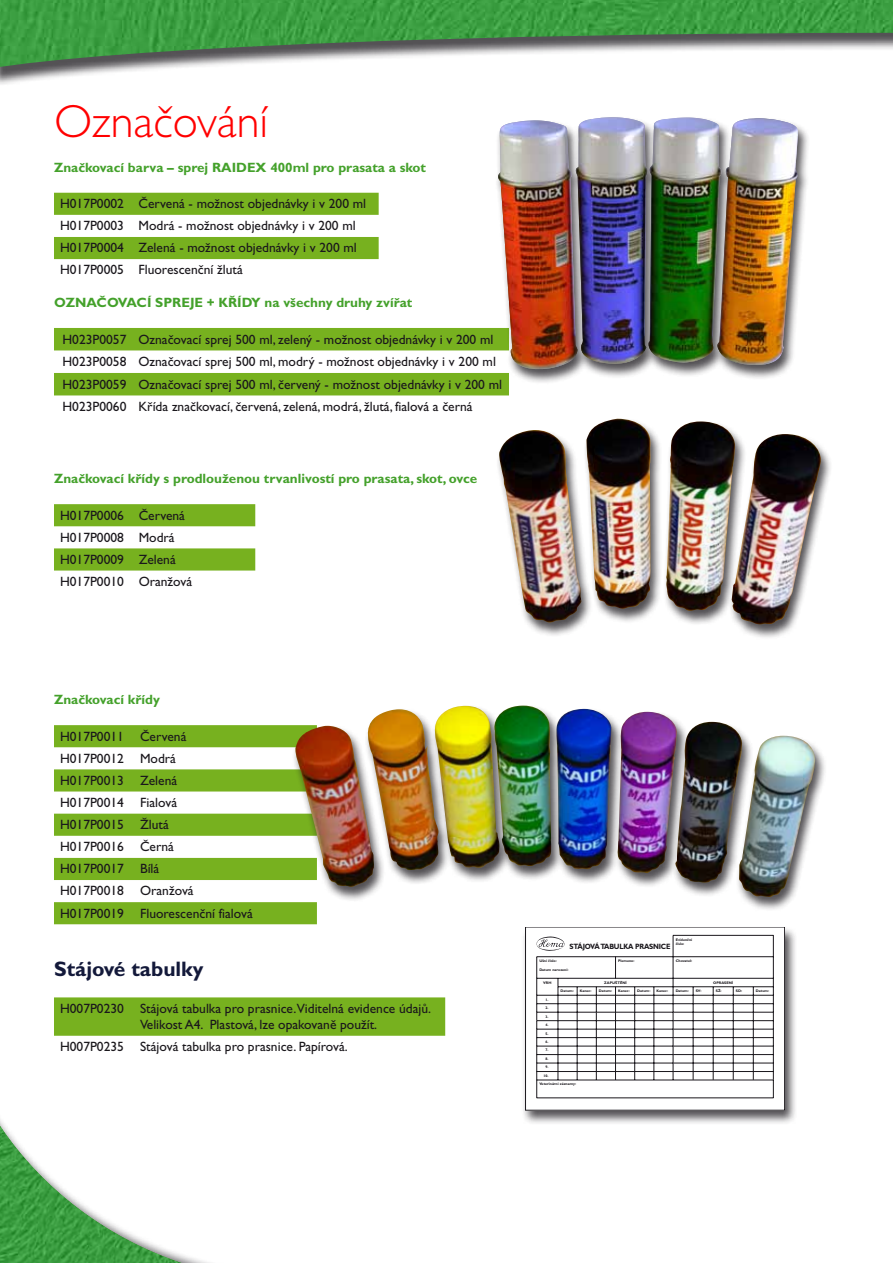
<style>
.page{position:relative;width:893px;height:1263px;background:#fff}
.page>*{position:absolute;margin:0;border:0;box-sizing:border-box;transform-origin:0 0}
.t1{font:300 46.5px "Gill Sans CE";color:#f00}
.t2{font:700 21px "Gill Sans CE";color:#13193a}
.t3{font:13.5px/22.2px "Gill Sans CE";color:#1a171c}
.t4{font:700 13.5px "Gill Sans CE";color:#44a12b}
.t5{font:700 7.65px "Gill Sans CE";letter-spacing:-.03em;color:#1a171c;scale:.9 1}
.t6{font:700 3.75px/4.5px "Gill Sans CE";color:#1a171c}
</style>
<div class="page">
<div style="left:0;top:0;width:893px;height:87px;background:#1a171c;opacity:.75"></div>
<img style="left:0;top:0;width:893px;height:69px">
<img style="left:0;top:1126px;width:181px;height:137px">
<svg style="left:54px;top:193px;width:325px;height:66px"></svg>
<svg style="left:54px;top:328px;width:455px;height:67px"></svg>
<svg style="left:54px;top:504px;width:201px;height:66px"></svg>
<svg style="left:54px;top:725px;width:263px;height:199px;fill:#77b11f"></svg>
<div style="left:54px;top:997px;width:391px;height:39px;background:#77b11f"></div>
<div style="left:495px;top:418px;width:338px;height:222px;background:#1a171c;opacity:.75"></div>
<img style="left:498px;top:430px;width:83px;height:192px">
<img style="left:586px;top:419px;width:67px;height:190px">
<img style="left:666px;top:421px;width:69px;height:190px">
<img style="left:732px;top:434px;width:91px;height:190px">
<div style="left:292px;top:705px;width:397px;height:197px;background:#1a171c;opacity:.75"></div>
<img style="left:364px;top:706px;width:248px;height:164px">
<div style="left:672px;top:721px;width:155px;height:191px;background:#1a171c;opacity:.75"></div>
<img style="left:675px;top:722px;width:140px;height:175px">
<div style="left:495px;top:116px;width:315px;height:269px;background:#1a171c;opacity:.75"></div>
<img style="left:498px;top:117px;width:301px;height:256px">
<img style="left:498px;top:120px;width:80px;height:249px">
<img style="left:576px;top:117px;width:72px;height:247px">
<img style="left:648px;top:118px;width:69px;height:244px">
<img style="left:717px;top:118px;width:81px;height:248px">
<div style="left:521px;top:926px;width:276px;height:200px;background:#1a171c;opacity:.75"></div>
<div style="left:525px;top:927px;width:260px;height:183px;background:#fff"></div>
<div style="left:525px;top:927px;width:260px;height:183px;border:1px solid #1a171c"></div>
<svg style="left:536px;top:935px;width:238px;height:163px"></svg>
<h1 class="t1" style="left:54px;top:94px;width:216px">Označování</h1>
<p class="t4" style="left:54px;top:159px;width:374px">Značkovací barva – sprej RAIDEX 400ml pro prasata a skot</p>
<p class="t3" style="left:60px;top:192px;width:308px">H017P0002 Červená - možnost objednávky i v 200 ml H017P0003 Modrá - možnost objednávky i v 200 ml H017P0004 Zelená - možnost objednávky i v 200 ml H017P0005 Fluorescenční žlutá</p>
<p class="t4" style="left:54px;top:295px;width:360px">OZNAČOVACÍ SPREJE + KŘÍDY na všechny druhy zvířat</p>
<p class="t3" style="left:62px;top:328px;width:441px">H023P0057 Označovací sprej 500 ml, zelený - možnost objednávky i v 200 ml H023P0058 Označovací sprej 500 ml, modrý - možnost objednávky i v 200 ml H023P0059 Označovací sprej 500 ml, červený - možnost objednávky i v 200 ml H023P0060 Křída značkovací, červená, zelená, modrá, žlutá, fialová a černá</p>
<p class="t4" style="left:54px;top:471px;width:425px">Značkovací křídy s prodlouženou trvanlivostí pro prasata, skot, ovce</p>
<p class="t3" style="left:60px;top:504px;width:134px">H017P0006 Červená<br>H017P0008 Modrá<br>H017P0009 Zelená<br>H017P0010 Oranžová</p>
<p class="t4" style="left:54px;top:692px;width:107px">Značkovací křídy</p>
<p class="t3" style="left:60px;top:725px;width:194px">H017P0011 Červená<br>H017P0012 Modrá<br>H017P0013 Zelená<br>H017P0014 Fialová<br>H017P0015 Žlutá<br>H017P0016 Černá<br>H017P0017 Bílá<br>H017P0018 Oranžová<br>H017P0019 Fluorescenční fialová</p>
<h2 class="t2" style="left:54px;top:957px;width:151px">Stájové tabulky</h2>
<p class="t3" style="left:140px;top:1000px;width:293px;line-height:16.2px;text-indent:-80px">H007P0230 Stájová tabulka pro prasnice.Viditelná evidence údajů.<br>Velikost A4. Plastová, lze opakovaně použít.</p>
<p class="t3" style="left:60px;top:1035px;width:289px">H007P0235 Stájová tabulka pro prasnice. Papírová.</p>
<p class="t6" style="left:676px;top:937px;width:18px">Evidenční číslo:</p>
<p class="t5" style="left:570px;top:942px;width:114px">STÁJOVÁTABULKA PRASNICE</p>
<p class="t6" style="left:539px;top:958px;width:19px">Ušní číslo:</p>
<p class="t6" style="left:539px;top:967px;width:31px">Datum narození:</p>
<p class="t6" style="left:618px;top:958px;width:18px">Plemeno:</p>
<p class="t6" style="left:676px;top:958px;width:18px">Chovatel:</p>
<p class="t6" style="left:543px;top:980px;width:10px">VRH</p>
<p class="t6" style="left:604px;top:980px;width:24px">ZAPUŠTĚNÍ</p>
<p class="t6" style="left:713px;top:980px;width:21px">OPRASENÍ</p>
<p class="t6" style="left:561px;top:989px;width:15px">Datum:</p>
<p class="t6" style="left:580px;top:989px;width:13px">Kanec:</p>
<p class="t6" style="left:599px;top:989px;width:15px">Datum:</p>
<p class="t6" style="left:618px;top:989px;width:13px">Kanec:</p>
<p class="t6" style="left:637px;top:989px;width:15px">Datum:</p>
<p class="t6" style="left:656px;top:989px;width:13px">Kanec:</p>
<p class="t6" style="left:676px;top:989px;width:15px">Datum:</p>
<p class="t6" style="left:696px;top:989px;width:7px">SV:</p>
<p class="t6" style="left:716px;top:989px;width:7px">SŽ:</p>
<p class="t6" style="left:736px;top:989px;width:8px">SD:</p>
<p class="t6" style="left:756px;top:989px;width:15px">Datum:</p>
<p class="t6" style="left:546px;top:997px;width:5px">1.</p>
<p class="t6" style="left:546px;top:1005px;width:5px">2.</p>
<p class="t6" style="left:546px;top:1014px;width:5px">3.</p>
<p class="t6" style="left:546px;top:1022px;width:5px">4.</p>
<p class="t6" style="left:546px;top:1031px;width:5px">5.</p>
<p class="t6" style="left:546px;top:1039px;width:5px">6.</p>
<p class="t6" style="left:546px;top:1048px;width:5px">7.</p>
<p class="t6" style="left:546px;top:1056px;width:5px">8.</p>
<p class="t6" style="left:546px;top:1065px;width:5px">9.</p>
<p class="t6" style="left:544px;top:1073px;width:7px">10.</p>
<p class="t6" style="left:539px;top:1082px;width:38px">Veterinární záznamy:</p>
</div>
